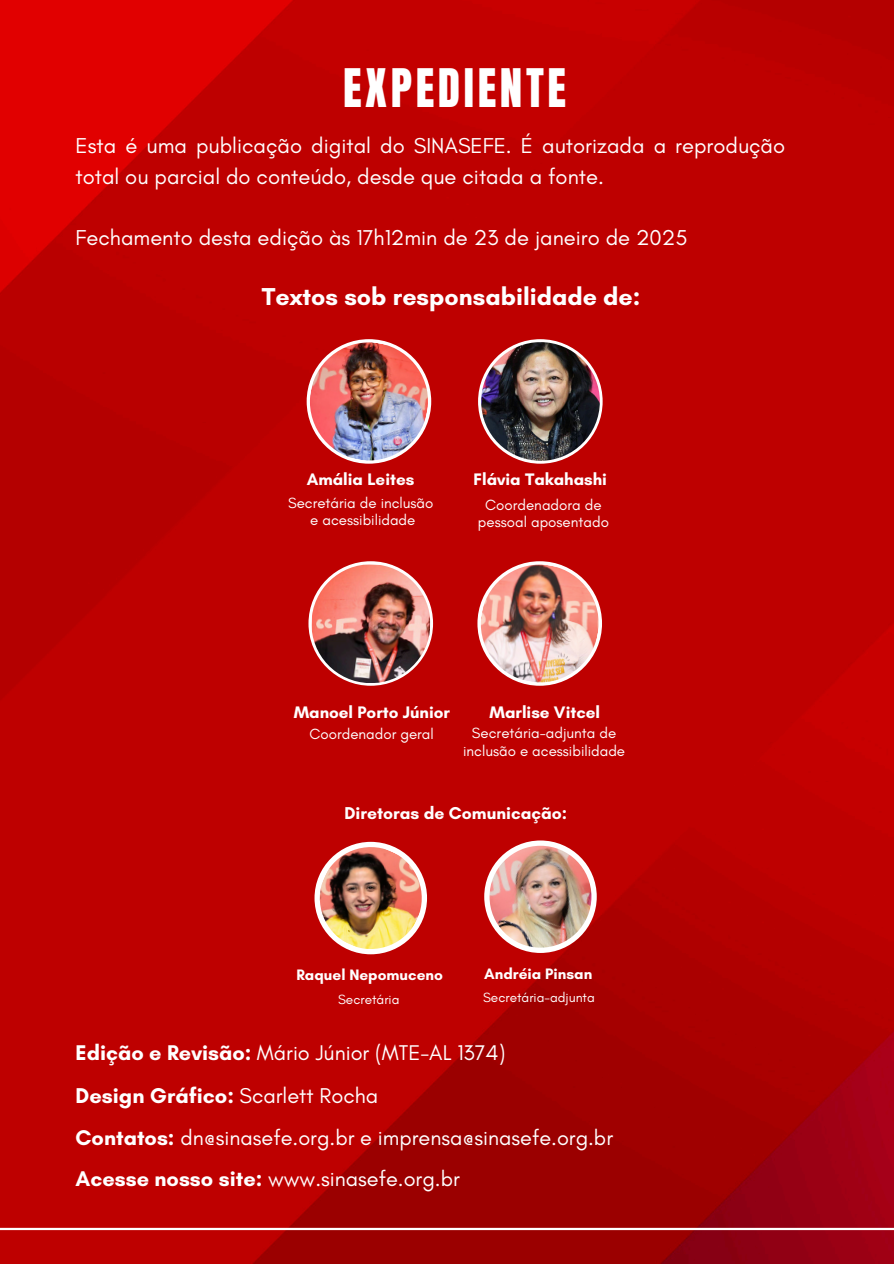
<style>
.page{position:relative;width:894px;height:1264px;background:#fff}
.page>*{position:absolute;margin:0;border:0;box-sizing:border-box;transform-origin:0 0}
.t1{font:45.15px "Anton";letter-spacing:.08em;color:#fff}
.t2{font:700 24.9px "Glacial Indifference";color:#fff}
.t3{font:21.9px/30.8px "Glacial Indifference";color:#fff}
.t4{font:700 21.75px "Glacial Indifference";color:#fff}
.t5{font:21.6px "Glacial Indifference";color:#fff}
.t6{font:700 17.4px "Glacial Indifference";color:#fff}
.t7{font:700 16.95px "Glacial Indifference";color:#fff}
.t8{font:700 15.45px "Glacial Indifference";color:#fff}
.t9{font:15px/17.5px "Glacial Indifference";color:#fff;text-align:center}
.t10{font:13.65px "Glacial Indifference";color:#fff}
.s1{font-weight:700}
.s2{font-weight:400}
</style>
<div class="page">
<img style="left:0;top:0;width:893px;height:1263px">
<hr style="left:0;top:1227px;width:893px;height:3px;background:#fff">
<svg style="left:478px;top:339px;width:124px;height:124px"></svg>
<svg style="left:484px;top:840px;width:112px;height:112px"></svg>
<img style="left:489px;top:845px;width:102px;height:102px;border-radius:50%">
<img style="left:313px;top:840px;width:115px;height:116px">
<img style="left:305px;top:337px;width:128px;height:128px">
<img style="left:481px;top:342px;width:118px;height:119px;border-radius:50%">
<img style="left:310px;top:563px;width:121px;height:121px">
<img style="left:475px;top:559px;width:128px;height:128px">
<h3 class="t1" style="left:343px;top:55px;width:225px">EXPEDIENTE</h3>
<h2 class="t3" style="left:75px;top:130px;width:711px">Esta é uma publicação digital do SINASEFE. É autorizada a reprodução total ou parcial do conteúdo, desde que citada a fonte.</h2>
<p class="t3" style="left:75px;top:222px;width:613px">Fechamento desta edição às 17h12min de 23 de janeiro de 2025</p>
<p class="t2" style="left:262px;top:281px;width:380px">Textos sob responsabilidade de:</p>
<h4 class="t7" style="left:306px;top:469px;width:109px">Amália Leites</h4>
<p class="t9" style="left:288px;top:494px;width:147px;line-height:16.8px">Secretária de inclusão e acessibilidade</p>
<h6 class="t7" style="left:473px;top:469px;width:135px">Flávia Takahashi</h6>
<h3 class="t9" style="left:478px;top:495px;width:132px">Coordenadora de pessoal aposentado</h3>
<p class="t7" style="left:293px;top:702px;width:158px">Manoel Porto Júnior</p>
<p class="t7" style="left:489px;top:702px;width:112px">Marlise Vitcel</p>
<p class="t9" style="left:309px;top:724px;width:126px">Coordenador geral</p>
<p class="t9" style="left:463px;top:724px;width:163px">Secretária-adjunta de inclusão e acessibilidade</p>
<h4 class="t6" style="left:344px;top:802px;width:224px">Diretoras de Comunicação:</h4>
<h4 class="t8" style="left:296px;top:965px;width:148px">Raquel Nepomuceno</h4>
<h4 class="t8" style="left:484px;top:964px;width:109px">Andréia Pinsan</h4>
<h6 class="t10" style="left:338px;top:990px;width:63px">Secretária</h6>
<h6 class="t10" style="left:483px;top:989px;width:113px">Secretária-adjunta</h6>
<h6 class="t5" style="left:75px;top:1038px;width:431px"><span class="s1">Edição e Revisão:</span> Mário Júnior (MTE-AL 1374)</h6>
<p class="t4" style="left:75px;top:1082px;width:304px">Design Gráfico: <span class="s2">Scarlett Rocha</span></p>
<p class="t5" style="left:75px;top:1124px;width:539px"><span class="s1">Contatos:</span> dn@sinasefe.org.br e imprensa@sinasefe.org.br</p>
<h4 class="t5" style="left:75px;top:1165px;width:385px"><span class="s1">Acesse nosso site:</span> www.sinasefe.org.br</h4>
</div>
